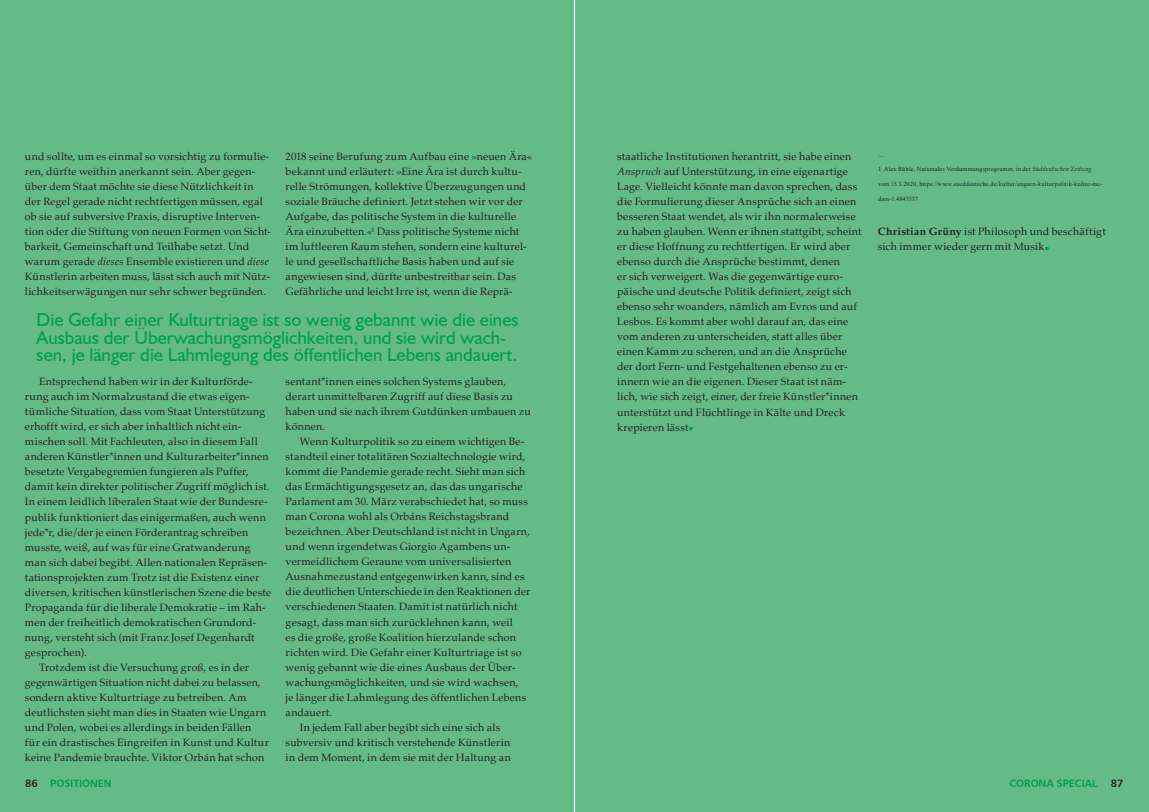
<style>
.page{position:relative;width:1149px;height:812px;background:#fff}
.page>*{position:absolute;margin:0;border:0;box-sizing:border-box;transform-origin:0 0}
.t1{font:700 23.75px "Palatino";color:#009f4d}
.t2{font:18.75px/17.5px "Humanist 521 BT";color:#009f4d}
.t3{font:10.62px/15px "Palatino";letter-spacing:.02em;color:#231f20}
.t4{font:10.62px "Humanist 777 BT Bold B";color:#009f4d}
.t5{font:10.62px "Humanist 777 BT Bold B";color:#231f20}
.t6{font:6.25px "Times New Roman";letter-spacing:.035em;color:#231f20}
.t7{font:6.25px "Palatino";color:#009f4d}
.s1{font-style:italic}
.s2{font-family:"Palatino"}
.s3{font-family:"Palatino";font-style:italic}
.s4{font-weight:700}
.s5{color:#231f20}
</style>
<div class="page">
<div style="left:575px;top:0;width:573px;height:811px;background:#65bb86"></div>
<div style="left:0;top:0;width:574px;height:811px;background:#65bb86"></div>
<p class="t3" style="left:25px;top:149px;width:247px">und sollte, um es einmal so vorsichtig zu formulie&shy;ren, dürfte weithin anerkannt sein. Aber gegen&shy;über dem Staat möchte sie diese Nützlichkeit in der Regel gerade nicht rechtfertigen müssen, egal ob sie auf subversive Praxis, disruptive Interven&shy;tion oder die Stiftung von neuen Formen von Sicht&shy;barkeit, Gemeinschaft und Teilhabe setzt. Und warum gerade <span class="s1">dieses</span> Ensemble existieren und <span class="s1">diese </span>Künstlerin arbeiten muss, lässt sich auch mit Nütz&shy;lichkeitserwägungen nur sehr schwer begründen.</p>
<p class="t3" style="left:285px;top:149px;width:248px">2018 seine Berufung zum Aufbau eine »neuen Ära« bekannt und erläutert: »Eine Ära ist durch kultu&shy;relle Strömungen, kollektive Überzeugungen und soziale Bräuche definiert. Jetzt stehen wir vor der Aufgabe, das politische System in die kulturelle Ära einzubetten.«<sup>1</sup> Dass politische Systeme nicht im luftleeren Raum stehen, sondern eine kulturel&shy;le und gesellschaftliche Basis haben und auf sie angewiesen sind, dürfte unbestreitbar sein. Das Gefährliche und leicht Irre ist, wenn die Reprä-</p>
<h2 class="t2" style="left:37px;top:311px;width:483px">Die Gefahr einer Kulturtriage ist so wenig gebannt wie die eines<br>Ausbaus der Überwachungsmöglichkeiten, und sie wird wach&shy;sen, je länger die Lahmlegung des öffentlichen Lebens andauert.</h2>
<p class="t3" style="left:39px;top:374px;width:215px">Entsprechend haben wir in der Kulturförde-</p>
<p class="t3" style="left:25px;top:389px;width:226px">rung auch im Normalzustand die etwas eigen-</p>
<p class="t3" style="left:25px;top:404px;width:242px">tümliche Situation, dass vom Staat Unterstützung</p>
<p class="t3" style="left:25px;top:419px;width:218px">erhofft wird, er sich aber inhaltlich nicht ein-</p>
<p class="t3" style="left:25px;top:434px;width:234px">mischen soll. Mit Fachleuten, also in diesem Fall</p>
<p class="t3" style="left:25px;top:449px;width:245px">anderen Künstler*innen und Kulturarbeiter*innen</p>
<p class="t3" style="left:25px;top:464px;width:225px">besetzte Vergabegremien fungieren als Puffer,</p>
<p class="t3" style="left:25px;top:479px;width:246px">damit kein direkter politischer Zugriff möglich ist.</p>
<p class="t3" style="left:25px;top:494px;width:244px">In einem leidlich liberalen Staat wie der Bundesre-</p>
<p class="t3" style="left:25px;top:509px;width:242px">publik funktioniert das einigermaßen, auch wenn</p>
<p class="t3" style="left:25px;top:524px;width:225px">jede*r, die/der je einen Förderantrag schreiben</p>
<p class="t3" style="left:25px;top:539px;width:227px">musste, weiß, auf was für eine Gratwanderung</p>
<p class="t3" style="left:25px;top:554px;width:244px">man sich dabei begibt. Allen nationalen Repräsen-</p>
<p class="t3" style="left:25px;top:569px;width:236px">tationsprojekten zum Trotz ist die Existenz einer</p>
<p class="t3" style="left:25px;top:584px;width:248px">diversen, kritischen künstlerischen Szene die beste</p>
<p class="t3" style="left:25px;top:599px;width:242px">Propaganda für die liberale Demokratie – im Rah-</p>
<p class="t3" style="left:25px;top:614px;width:233px">men der freiheitlich demokratischen Grundord-</p>
<p class="t3" style="left:25px;top:629px;width:231px">nung, versteht sich (mit Franz Josef Degenhardt</p>
<p class="t3" style="left:25px;top:644px;width:63px">gesprochen).</p>
<p class="t3" style="left:39px;top:659px;width:211px">Trotzdem ist die Versuchung groß, es in der</p>
<p class="t3" style="left:25px;top:674px;width:237px">gegenwärtigen Situation nicht dabei zu belassen,</p>
<p class="t3" style="left:25px;top:689px;width:223px">sondern aktive Kulturtriage zu betreiben. Am</p>
<p class="t3" style="left:25px;top:704px;width:243px">deutlichsten sieht man dies in Staaten wie Ungarn</p>
<p class="t3" style="left:25px;top:719px;width:228px">und Polen, wobei es allerdings in beiden Fällen</p>
<p class="t3" style="left:25px;top:734px;width:245px">für ein drastisches Eingreifen in Kunst und Kultur</p>
<p class="t3" style="left:25px;top:749px;width:241px">keine Pandemie brauchte. Viktor Orbán hat schon</p>
<p class="t3" style="left:285px;top:374px;width:246px">sentant*innen eines solchen Systems glauben, derart unmittelbaren Zugriff auf diese Basis zu haben und sie nach ihrem Gutdünken umbauen zu können.</p>
<p class="t3" style="left:300px;top:434px;width:226px">Wenn Kulturpolitik so zu einem wichtigen Be-</p>
<p class="t3" style="left:285px;top:449px;width:241px">standteil einer totalitären Sozialtechnologie wird,</p>
<p class="t3" style="left:285px;top:464px;width:241px">kommt die Pandemie gerade recht. Sieht man sich</p>
<p class="t3" style="left:285px;top:479px;width:238px">das Ermächtigungsgesetz an, das das ungarische</p>
<p class="t3" style="left:285px;top:494px;width:244px">Parlament am 30. März verabschiedet hat, so muss</p>
<p class="t3" style="left:285px;top:509px;width:225px">man Corona wohl als Orbáns Reichstagsbrand</p>
<p class="t3" style="left:285px;top:524px;width:246px">bezeichnen. Aber Deutschland ist nicht in Ungarn,</p>
<p class="t3" style="left:285px;top:539px;width:226px">und wenn irgendetwas Giorgio Agambens un-</p>
<p class="t3" style="left:285px;top:554px;width:227px">vermeidlichem Geraune vom universalisierten</p>
<p class="t3" style="left:285px;top:569px;width:240px">Ausnahmezustand entgegenwirken kann, sind es</p>
<p class="t3" style="left:285px;top:584px;width:246px">die deutlichen Unterschiede in den Reaktionen der</p>
<p class="t3" style="left:285px;top:599px;width:233px">verschiedenen Staaten. Damit ist natürlich nicht</p>
<p class="t3" style="left:285px;top:614px;width:229px">gesagt, dass man sich zurücklehnen kann, weil</p>
<p class="t3" style="left:285px;top:629px;width:232px">es die große, große Koalition hierzulande schon</p>
<p class="t3" style="left:285px;top:644px;width:237px">richten wird. Die Gefahr einer Kulturtriage ist so</p>
<p class="t3" style="left:285px;top:659px;width:231px">wenig gebannt wie die eines Ausbaus der Über-</p>
<p class="t3" style="left:285px;top:674px;width:234px">wachungsmöglichkeiten, und sie wird wachsen,</p>
<p class="t3" style="left:285px;top:689px;width:242px">je länger die Lahmlegung des öffentlichen Lebens</p>
<p class="t3" style="left:285px;top:704px;width:48px">andauert.</p>
<p class="t3" style="left:300px;top:719px;width:202px">In jedem Fall aber begibt sich eine sich als</p>
<p class="t3" style="left:285px;top:734px;width:226px">subversiv und kritisch verstehende Künstlerin</p>
<p class="t3" style="left:285px;top:749px;width:227px">in dem Moment, in dem sie mit der Haltung an</p>
<p class="t3" style="left:617px;top:149px;width:246px">staatliche Institutionen herantritt, sie habe einen <span class="s1">Anspruch</span> auf Unterstützung, in eine eigenartige Lage. Vielleicht könnte man davon sprechen, dass die Formulierung dieser Ansprüche sich an einen besseren Staat wendet, als wir ihn normalerweise zu haben glauben. Wenn er ihnen stattgibt, scheint er diese Hoffnung zu rechtfertigen. Er wird aber ebenso durch die Ansprüche bestimmt, denen<br>er sich verweigert. Was die gegenwärtige euro&shy;päische und deutsche Politik definiert, zeigt sich ebenso sehr woanders, nämlich am Evros und auf Lesbos. Es kommt aber wohl darauf an, das eine vom anderen zu unterscheiden, statt alles über einen Kamm zu scheren, und an die Ansprüche der dort Fern- und Festgehaltenen ebenso zu er&shy;innern wie an die eigenen. Dieser Staat ist näm&shy;lich, wie sich zeigt, einer, der freie Künstler*innen unterstützt und Flüchtlinge in Kälte und Dreck krepieren lässt</p>
<h1 class="t1" style="left:688px;top:402px;width:7px">.</h1>
<p class="t7" style="left:877px;top:149px;width:8px">__</p>
<p class="t6" style="left:877px;top:165px;width:215px"><span class="s2">1</span>. Alex Rühle, Nationales Verdummungsprogramm, in der <span class="s3">Süddeutschen Zeitung</span></p>
<p class="t6" style="left:877px;top:180px;width:226px">vom 15.3.2020, https://www.sueddeutsche.de/kultur/ungarn-kulturpolitik-kultur-me-</p>
<p class="t6" style="left:877px;top:195px;width:41px">dien-1.4843537</p>
<p class="t3" style="left:877px;top:224px;width:229px"><span class="s4">Christian Grüny</span> ist Philosoph und beschäftigt sich immer wieder gern mit Musik</p>
<h1 class="t1" style="left:1043px;top:221px;width:7px">.</h1>
<p class="t4" style="left:25px;top:776px;width:88px"><span class="s5">86</span> POSITIONEN</p>
<p class="t4" style="left:1009px;top:776px;width:90px">CORONA SPECIAL</p>
<p class="t5" style="left:1110px;top:776px;width:14px">87</p>
</div>
